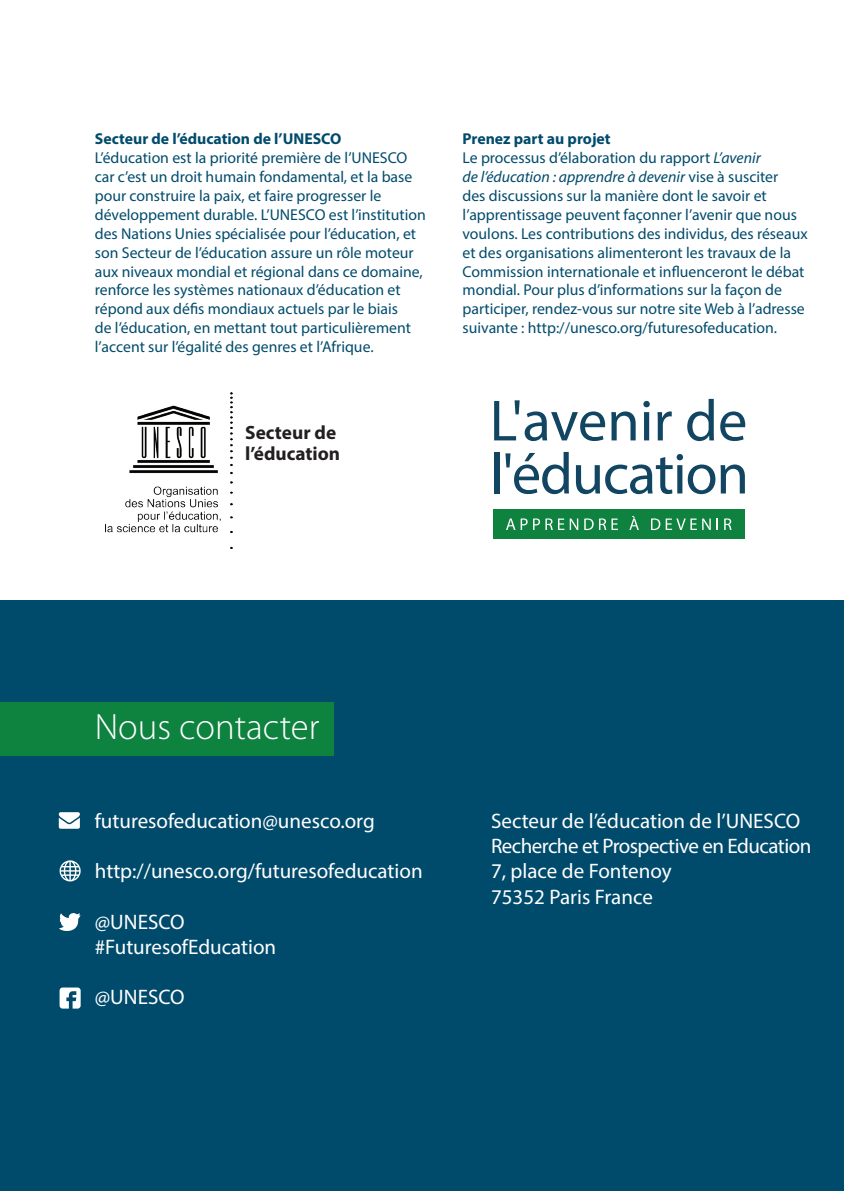
<style>
.page{position:relative;width:844px;height:1191px;background:#fff}
.page>*{position:absolute;margin:0;border:0;box-sizing:border-box;transform-origin:0 0}
.t1{font:300 36.75px "Myriad Pro";color:#fff}
.t2{font:21px/25.2px "Myriad Pro";color:#fff}
.t3{font:700 19.25px/21px "Myriad Pro";color:#231f20}
.t4{font:15.75px/18.9px "Myriad Pro";color:#004b6c}
.t5{font:700 15.75px "Myriad Pro";color:#004b6c}
.s1{font-weight:700}
.s2{font-style:italic}
</style>
<div class="page">
<div style="left:0;top:600px;width:843px;height:591px;background:#004b6c"></div>
<img style="left:106px;top:392px;width:126px;height:156px">
<div style="left:0;top:702px;width:333px;height:54px;background:#0e823f"></div>
<svg style="left:60px;top:860px;width:21px;height:21px"></svg>
<svg style="left:60px;top:987px;width:21px;height:21px"></svg>
<svg style="left:59px;top:913px;width:22px;height:18px"></svg>
<svg style="left:59px;top:812px;width:21px;height:16px"></svg>
<div style="left:493px;top:509px;width:251px;height:29px;background:#0f823f"></div>
<svg style="left:506px;top:518px;width:21px;height:12px"></svg>
<svg style="left:533px;top:518px;width:19px;height:12px"></svg>
<svg style="left:558px;top:518px;width:20px;height:12px"></svg>
<svg style="left:584px;top:518px;width:33px;height:12px"></svg>
<svg style="left:629px;top:516px;width:9px;height:14px"></svg>
<svg style="left:651px;top:518px;width:45px;height:12px"></svg>
<svg style="left:702px;top:518px;width:8px;height:12px"></svg>
<svg style="left:716px;top:518px;width:2px;height:12px"></svg>
<svg style="left:724px;top:518px;width:7px;height:12px"></svg>
<svg style="left:494px;top:400px;width:111px;height:41px"></svg>
<svg style="left:611px;top:411px;width:24px;height:29px"></svg>
<svg style="left:643px;top:401px;width:6px;height:39px"></svg>
<svg style="left:657px;top:411px;width:14px;height:29px"></svg>
<svg style="left:687px;top:399px;width:26px;height:42px"></svg>
<svg style="left:720px;top:411px;width:25px;height:30px"></svg>
<div style="left:494px;top:452px;width:5px;height:41px;background:#114562"></div>
<svg style="left:505px;top:452px;width:63px;height:42px"></svg>
<svg style="left:575px;top:454px;width:169px;height:40px"></svg>
<p class="t5" style="left:95px;top:129px;width:248px">Secteur de l’éducation de l’UNESCO</p>
<p class="t4" style="left:95px;top:148px;width:332px">L’éducation est la priorité première de l’UNESCO car c’est un droit humain fondamental, et la base pour construire la paix, et faire progresser le développement durable. L’UNESCO est l’institution des Nations Unies spécialisée pour l’éducation, et son Secteur de l’éducation assure un rôle moteur aux niveaux mondial et régional dans ce domaine, renforce les systèmes nationaux d’éducation et répond aux défis mondiaux actuels par le biais<br>de l’éducation, en mettant tout particulièrement l’accent sur l’égalité des genres et l’Afrique.</p>
<p class="t3" style="left:245px;top:421px;width:96px">Secteur de l’éducation</p>
<p class="t4" style="left:462px;top:129px;width:346px"><span class="s1">Prenez part au projet<br></span>Le processus d’élaboration du rapport <span class="s2">L’avenir<br>de l’éducation : apprendre à devenir</span> vise à susciter<br>des discussions sur la manière dont le savoir et l’apprentissage peuvent façonner l’avenir que nous voulons. Les contributions des individus, des réseaux et des organisations alimenteront les travaux de la Commission internationale et influenceront le débat mondial. Pour plus d’informations sur la façon de participer, rendez-vous sur notre site Web à l’adresse suivante : http://unesco.org/futuresofeducation.</p>
<h1 class="t1" style="left:95px;top:707px;width:226px">Nous contacter</h1>
<h2 class="t2" style="left:95px;top:808px;width:281px">futuresofeducation@unesco.org</h2>
<h2 class="t2" style="left:95px;top:858px;width:329px">http://unesco.org/futuresofeducation</h2>
<h2 class="t2" style="left:95px;top:908px;width:183px">@UNESCO #FuturesofEducation</h2>
<h2 class="t2" style="left:95px;top:984px;width:91px">@UNESCO</h2>
<h2 class="t2" style="left:491px;top:808px;width:322px">Secteur de l’éducation de l’UNESCO<br>Recherche et Prospective en Education<br>7, place de Fontenoy<br>75352 Paris France</h2>
</div>
